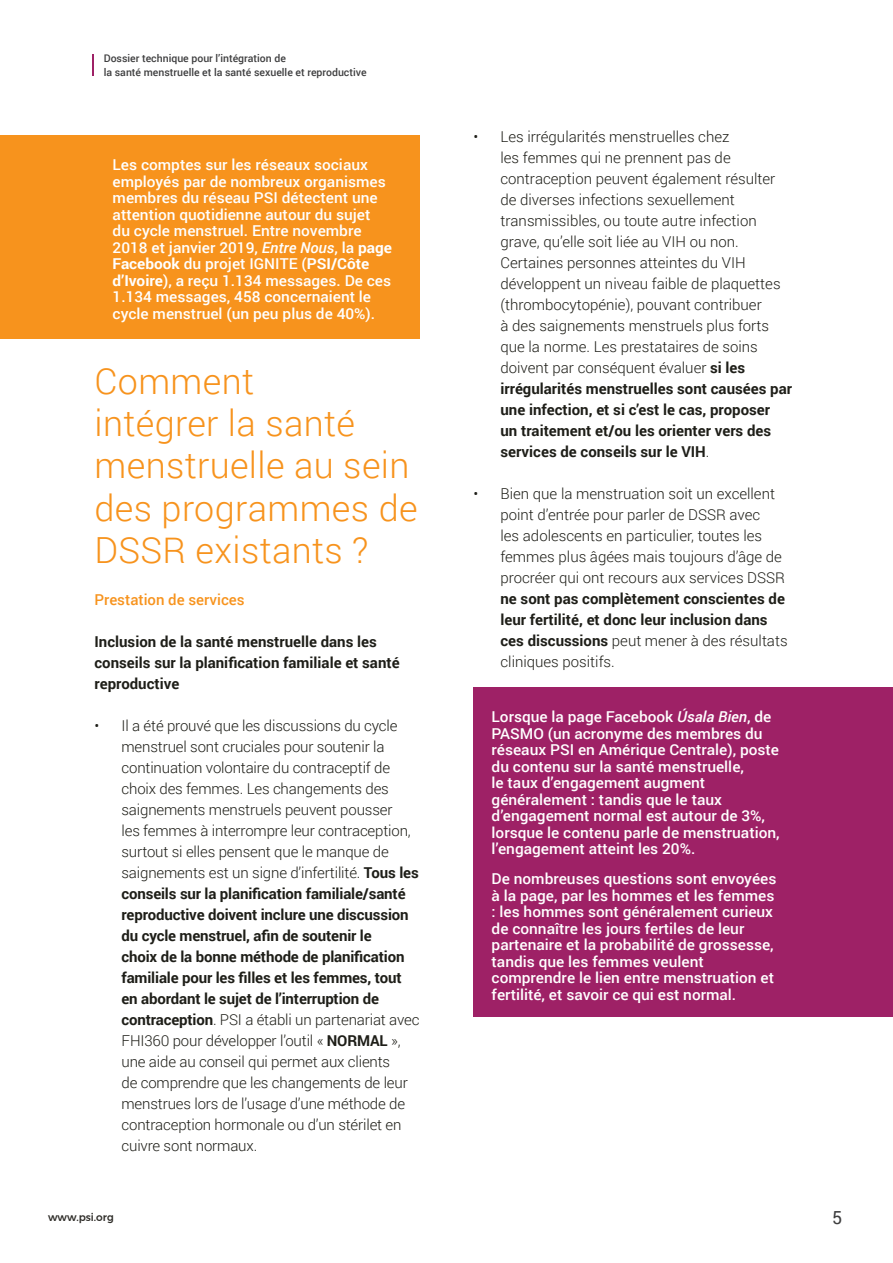
<style>
.page{position:relative;width:893px;height:1263px;background:#fff}
.page>*{position:absolute;margin:0;border:0;box-sizing:border-box;transform-origin:0 0}
.t1{font:300 36px/42.3px "Roboto";letter-spacing:.01em;color:#f7931d}
.t2{font:18px "Roboto";color:#3e3e3f}
.t3{font:300 15px/21px "Roboto";color:#1e1e18}
.t4{font:500 15px/16.5px "Roboto";color:#fff}
.t5{font:700 15px/21px "Roboto";color:#1e1e18}
.t6{font:500 15px "Roboto";color:#f7931d}
.t7{font:500 10.5px/13.5px "Roboto";color:#3e3e3f}
.t8{font:500 10.5px "Montserrat";color:#2f2d29}
.s1{font-style:italic}
.s2{font-weight:700}
.s3{font-weight:300}
</style>
<div class="page">
<hr style="left:92px;top:55px;width:2px;height:21px;background:#9e2166">
<div style="left:0;top:135px;width:420px;height:204px;background:#f7931d"></div>
<div style="left:473px;top:687px;width:420px;height:329px;background:#9e2166"></div>
<p class="t7" style="left:104px;top:52px;width:264px">Dossier technique pour l’intégration de<br>la santé menstruelle et la santé sexuelle et reproductive</p>
<p class="t4" style="left:113px;top:156px;width:281px">Les comptes sur les réseaux sociaux employés par de nombreux organismes membres du réseau PSI détectent une attention quotidienne autour du sujet<br>du cycle menstruel. Entre novembre 2018 et janvier 2019, <span class="s1">Entre Nous</span>, la <span class="s2">page Facebook</span> du projet IGNITE (<span class="s2">PSI/Côte d’Ivoire</span>), a reçu 1.134 messages. De ces 1.134 messages, 458 concernaient le cycle menstruel (un peu plus de 40%).</p>
<h1 class="t1" style="left:94px;top:358px;width:325px">Comment<br>intégrer la santé menstruelle au sein des programmes de<br>DSSR existants ?</h1>
<p class="t6" style="left:94px;top:589px;width:152px">Prestation de services</p>
<p class="t5" style="left:94px;top:631px;width:307px">Inclusion de la santé menstruelle dans les conseils sur la planification familiale et santé reproductive</p>
<p class="t3" style="left:122px;top:715px;width:299px;text-indent:-27px">• Il a été prouvé que les discussions du cycle menstruel sont cruciales pour soutenir la continuation volontaire du contraceptif de choix des femmes. Les changements des saignements menstruels peuvent pousser<br>les femmes à interrompre leur contraception, surtout si elles pensent que le manque de saignements est un signe d’infertilité. <span class="s2">Tous les conseils sur la planification familiale/santé reproductive doivent inclure une discussion du cycle menstruel, afin de soutenir le<br>choix de la bonne méthode de planification familiale pour les filles et les femmes, tout en abordant le sujet de l’interruption de contraception</span>. PSI a établi un partenariat avec FHI360 pour développer l’outil « <span class="s2">NORMAL</span> », une aide au conseil qui permet aux clients<br>de comprendre que les changements de leur menstrues lors de l’usage d’une méthode de contraception hormonale ou d’un stérilet en cuivre sont normaux.</p>
<p class="t3" style="left:500px;top:126px;width:293px;text-indent:-27px">• Les irrégularités menstruelles chez<br>les femmes qui ne prennent pas de contraception peuvent également résulter de diverses infections sexuellement transmissibles, ou toute autre infection grave, qu’elle soit liée au VIH ou non.<br>Certaines personnes atteintes du VIH développent un niveau faible de plaquettes (thrombocytopénie), pouvant contribuer<br>à des saignements menstruels plus forts que la norme. Les prestataires de soins doivent par conséquent évaluer <span class="s2">si les irrégularités menstruelles sont causées par une infection, et si c’est le cas, proposer<br>un traitement et/ou les orienter vers des services de conseils sur le VIH</span>.</p>
<p class="t3" style="left:500px;top:483px;width:286px;text-indent:-27px">• Bien que la menstruation soit un excellent point d’entrée pour parler de DSSR avec<br>les adolescents en particulier, toutes les femmes plus âgées mais toujours d’âge de procréer qui ont recours aux services DSSR</p>
<p class="t5" style="left:500px;top:588px;width:289px">ne sont pas complètement conscientes de leur fertilité, et donc leur inclusion dans ces discussions <span class="s3">peut mener à des résultats cliniques positifs.</span></p>
<p class="t4" style="left:492px;top:708px;width:290px">Lorsque la page Facebook <span class="s1">Úsala Bien</span>, de PASMO (un acronyme des membres du réseaux PSI en Amérique Centrale), poste du contenu sur la santé menstruelle,<br>le taux d’engagement augment généralement : tandis que le taux d’engagement normal est autour de 3%, lorsque le contenu parle de menstruation, l’engagement atteint les 20%.</p>
<p class="t4" style="left:492px;top:870px;width:286px">De nombreuses questions sont envoyées à la page, par les hommes et les femmes : les hommes sont généralement curieux de connaître les jours fertiles de leur partenaire et la probabilité de grossesse, tandis que les femmes veulent comprendre le lien entre menstruation et fertilité, et savoir ce qui est normal.</p>
<p class="t8" style="left:48px;top:1209px;width:67px">www.psi.org</p>
<p class="t2" style="left:832px;top:1205px;width:12px">5</p>
</div>
